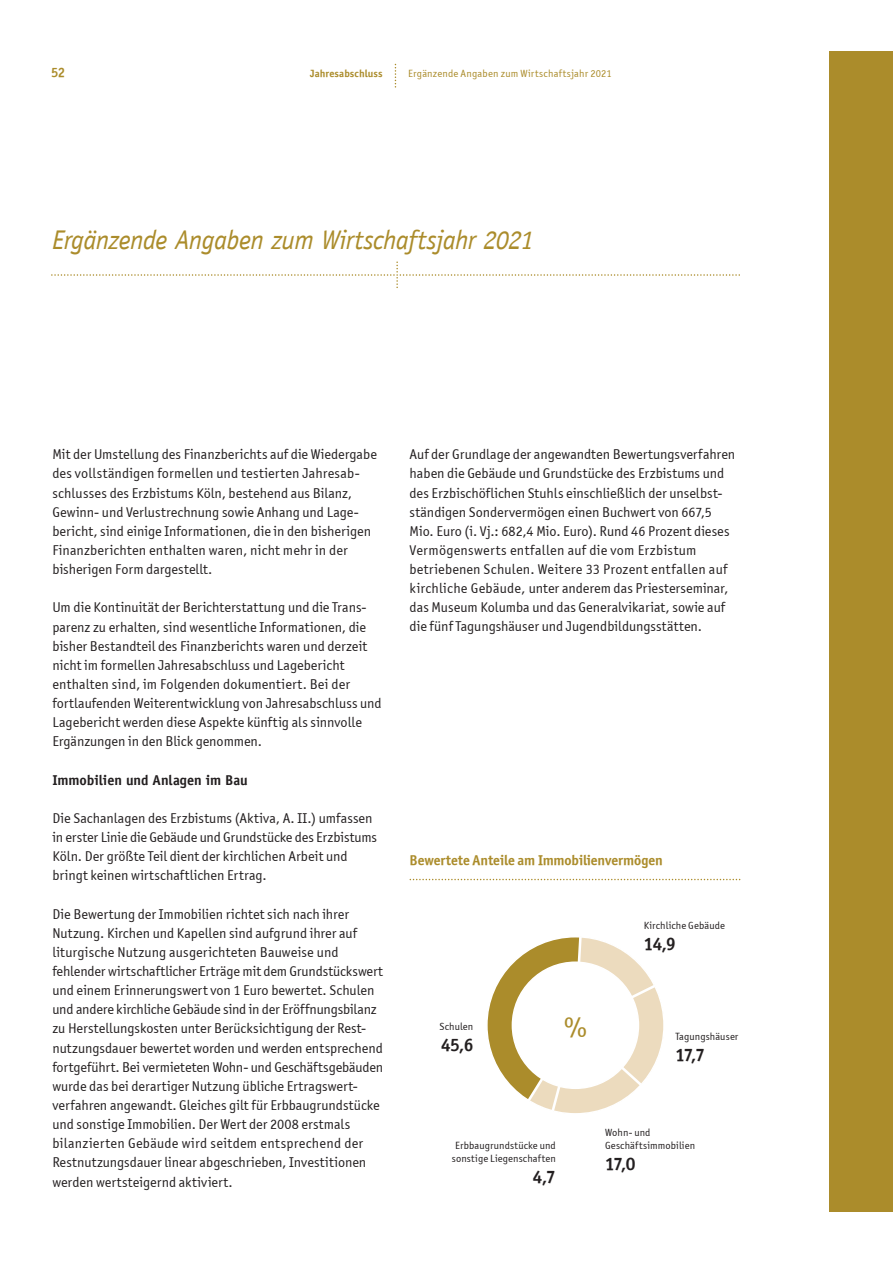
<style>
.page{position:relative;width:893px;height:1263px;background:#fff}
.page>*{position:absolute;margin:0;border:0;box-sizing:border-box;transform-origin:0 0}
.t1{font:30px "Officina Sans ITCTT Book";color:#ab8c2b}
.t2{font:italic 27px "Officina Sans";letter-spacing:-.02em;color:#ab8c2b}
.t3{font:18px "Officina Sans ITCTT Bold";letter-spacing:-.06em;color:#231f20}
.t4{font:14.25px/19.2px "Officina Sans ITCTT Book";color:#231f20}
.t5{font:14.25px "Officina Sans ITCTT Bold";letter-spacing:-.005em;color:#ab8c2b}
.t6{font:700 14.25px "Officina Sans";letter-spacing:-.005em;color:#231f20}
.t7{font:13.5px "Officina Sans ITCTT Bold";color:#ab8c2b}
.t8{font:10.5px/13.5px "Officina Sans ITCTT Book";letter-spacing:.01em;color:#231f20;text-align:center}
.t9{font:10.5px "Officina Sans ITCTT Book";letter-spacing:.02em;color:#ab8c2b}
.t10{font:10.5px "Officina Sans ITCTT Bold";letter-spacing:.01em;color:#ab8c2b}
</style>
<div class="page">
<svg style="left:395px;top:64px;width:1px;height:24px"></svg>
<div style="left:829px;top:51px;width:64px;height:1161px;background:#ab8c2b"></div>
<svg style="left:51px;top:261px;width:689px;height:27px"></svg>
<div style="left:487px;top:937px;width:177px;height:177px;background:#ab8c2b;border-radius:50%"></div>
<svg style="left:517px;top:939px;width:145px;height:172px"></svg>
<div style="left:512px;top:962px;width:126px;height:126px;background:#fff;border-radius:50%"></div>
<svg style="left:410px;top:879px;width:330px;height:1px"></svg>
<p class="t7" style="left:51px;top:64px;width:16px">52</p>
<p class="t10" style="left:310px;top:66px;width:74px">Jahresabschluss</p>
<p class="t9" style="left:408px;top:67px;width:205px">Ergänzende Angaben zum Wirtschaftsjahr 2021</p>
<p class="t2" style="left:52px;top:228px;width:483px">Ergänzende Angaben zum Wirtschaftsjahr 2021</p>
<p class="t4" style="left:52px;top:445px;width:326px">Mit der Umstellung des Finanzberichts auf die Wiedergabe des vollständigen formellen und testierten Jahresab&shy;schlusses des Erzbistums Köln, bestehend aus Bilanz, Gewinn- und Verlustrechnung sowie Anhang und Lage&shy;bericht, sind einige Informationen, die in den bisherigen Finanzberichten enthalten waren, nicht mehr in der bisherigen Form dargestellt.</p>
<p class="t4" style="left:52px;top:598px;width:331px">Um die Kontinuität der Berichterstattung und die Trans&shy;parenz zu erhalten, sind wesentliche Informationen, die bisher Bestandteil des Finanzberichts waren und derzeit nicht im formellen Jahresabschluss und Lagebericht enthalten sind, im Folgenden dokumentiert. Bei der fortlaufenden Weiterentwicklung von Jahresabschluss und Lagebericht werden diese Aspekte künftig als sinnvolle Ergänzungen in den Blick genommen.</p>
<p class="t6" style="left:52px;top:774px;width:197px">Immobilien und Anlagen im Bau</p>
<p class="t4" style="left:52px;top:808px;width:326px">Die Sachanlagen des Erzbistums (Aktiva, A. II.) umfassen in erster Linie die Gebäude und Grundstücke des Erzbistums Köln. Der größte Teil dient der kirchlichen Arbeit und bringt keinen wirtschaftlichen Ertrag.</p>
<p class="t4" style="left:52px;top:904px;width:332px">Die Bewertung der Immobilien richtet sich nach ihrer Nutzung. Kirchen und Kapellen sind aufgrund ihrer auf liturgische Nutzung ausgerichteten Bauweise und fehlender wirtschaftlicher Erträge mit dem Grundstückswert und einem Erinnerungswert von 1 Euro bewertet. Schulen und andere kirchliche Gebäude sind in der Eröffnungsbilanz zu Herstellungskosten unter Berücksichtigung der Rest&shy;nutzungsdauer bewertet worden und werden entsprechend fortgeführt. Bei vermieteten Wohn- und Geschäftsgebäuden wurde das bei derartiger Nutzung übliche Ertragswert&shy;verfahren angewandt. Gleiches gilt für Erbbaugrundstücke und sonstige Immobilien. Der Wert der 2008 erstmals bilanzierten Gebäude wird seitdem entsprechend der Restnutzungsdauer linear abgeschrieben, Investitionen werden wertsteigernd aktiviert.</p>
<p class="t4" style="left:410px;top:445px;width:327px">Auf der Grundlage der angewandten Bewertungsverfahren haben die Gebäude und Grundstücke des Erzbistums und des Erzbischöflichen Stuhls einschließlich der unselbst&shy;ständigen Sondervermögen einen Buchwert von 667,5<br>Mio. Euro (i. Vj.: 682,4 Mio. Euro). Rund 46 Prozent dieses Vermögenswerts entfallen auf die vom Erzbistum betriebenen Schulen. Weitere 33 Prozent entfallen auf kirchliche Gebäude, unter anderem das Priesterseminar, das Museum Kolumba und das Generalvikariat, sowie auf die fünf Tagungshäuser und Jugendbildungsstätten.</p>
<p class="t5" style="left:410px;top:851px;width:255px">Bewertete Anteile am Immobilienvermögen</p>
<p class="t8" style="left:439px;top:1020px;width:35px">Schulen</p>
<p class="t3" style="left:441px;top:1034px;width:34px">45,6</p>
<p class="t1" style="left:564px;top:1009px;width:24px">%</p>
<p class="t8" style="left:644px;top:919px;width:82px">Kirchliche Gebäude</p>
<p class="t3" style="left:644px;top:933px;width:34px">14,9</p>
<p class="t8" style="left:675px;top:1029px;width:65px">Tagungshäuser</p>
<p class="t3" style="left:675px;top:1043px;width:31px">17,7</p>
<p class="t8" style="left:452px;top:1138px;width:106px">Erbbaugrundstücke und sonstige Liegenschaften</p>
<p class="t3" style="left:533px;top:1166px;width:24px">4,7</p>
<p class="t8" style="left:605px;top:1125px;width:91px;text-align:left">Wohn- und<br>Geschäftsimmobilien</p>
<p class="t3" style="left:605px;top:1153px;width:32px">17,0</p>
</div>
